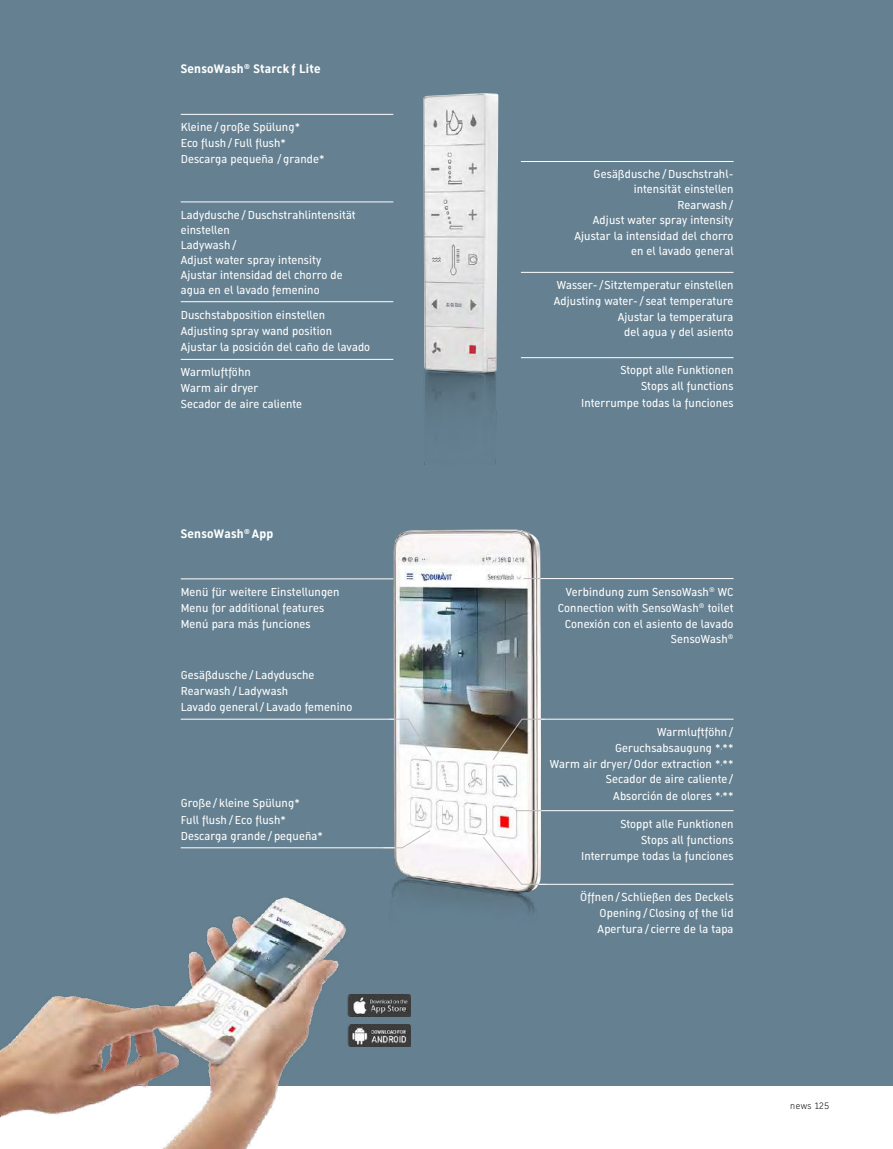
<style>
.page{position:relative;width:893px;height:1149px;background:#fff}
.page>*{position:absolute;margin:0;border:0;box-sizing:border-box;transform-origin:0 0}
.t1{font:700 12px "Dura Sans 2014 c";letter-spacing:.02em;color:#fff}
.t2{font:11.25px/16px "Dura Sans 2014 c";letter-spacing:.01em;color:#fff;text-align:right}
.t3{font:300 9px "Dura Sans 2014 c";color:#000}
</style>
<div class="page">
<div style="left:0;top:0;width:893px;height:1084px;background:#658191"></div>
<img style="left:389px;top:579px;width:146px;height:333px">
<img style="left:393px;top:529px;width:148px;height:363px">
<img style="left:0;top:897px;width:382px;height:251px">
<hr style="left:181px;top:578px;width:212px;height:1px;background:#fff">
<svg style="left:492px;top:718px;width:53px;height:42px;background:#8c867d"></svg>
<hr style="left:541px;top:718px;width:192px;height:1px;background:#fff">
<hr style="left:538px;top:578px;width:195px;height:1px;background:#fff">
<svg style="left:524px;top:578px;width:17px;height:1px"></svg>
<svg style="left:388px;top:718px;width:44px;height:38px;background:#bfc9ce"></svg>
<hr style="left:181px;top:718px;width:213px;height:1px;background:#fff">
<img style="left:347px;top:1023px;width:64px;height:22px">
<img style="left:347px;top:993px;width:64px;height:22px">
<img style="left:423px;top:93px;width:75px;height:280px">
<hr style="left:181px;top:201px;width:212px;height:1px;background:#fff">
<hr style="left:181px;top:301px;width:212px;height:1px;background:#fff">
<hr style="left:181px;top:114px;width:212px;height:1px;background:#fff">
<hr style="left:521px;top:161px;width:212px;height:1px;background:#fff">
<hr style="left:521px;top:357px;width:212px;height:1px;background:#fff">
<hr style="left:521px;top:272px;width:212px;height:1px;background:#fff">
<hr style="left:181px;top:359px;width:212px;height:1px;background:#fff">
<svg style="left:482px;top:836px;width:59px;height:48px;background:#f0ebeb"></svg>
<hr style="left:539px;top:883px;width:194px;height:1px;background:#fff">
<hr style="left:540px;top:810px;width:193px;height:1px;background:#fff">
<svg style="left:516px;top:810px;width:25px;height:1px"></svg>
<svg style="left:389px;top:829px;width:42px;height:19px"></svg>
<hr style="left:181px;top:847px;width:213px;height:1px;background:#fff">
<p class="t1" style="left:181px;top:60px;width:141px">SensoWash<sup>®</sup> Starck f Lite</p>
<p class="t2" style="left:181px;top:119px;width:145px;text-align:left">Kleine / große Spülung*<br>Eco flush / Full flush*<br>Descarga pequeña / grande*</p>
<p class="t2" style="left:181px;top:207px;width:177px;line-height:15px;text-align:left">Ladydusche /Duschstrahlintensität einstellen<br>Ladywash /<br>Adjust water spray intensity<br>Ajustar intensidad del chorro de agua en el lavado femenino</p>
<p class="t2" style="left:181px;top:306px;width:191px;text-align:left">Duschstabposition einstellen<br>Adjusting spray wand position<br>Ajustar la posición del caño de lavado</p>
<p class="t2" style="left:181px;top:364px;width:123px;text-align:left">Warmluftföhn<br>Warm air dryer<br>Secador de aire caliente</p>
<p class="t1" style="left:181px;top:525px;width:94px">SensoWash<sup>®</sup> App</p>
<p class="t2" style="left:181px;top:583px;width:160px;text-align:left">Menü für weitere Einstellungen<br>Menu for additional features<br>Menú para más funciones</p>
<p class="t2" style="left:181px;top:666px;width:173px;text-align:left">Gesäßdusche / Ladydusche<br>Rearwash / Ladywash<br>Lavado general / Lavado femenino</p>
<p class="t2" style="left:181px;top:795px;width:144px;text-align:left">Große / kleine Spülung*<br>Full flush / Eco flush*<br>Descarga grande / pequeña*</p>
<p class="t2" style="left:594px;top:167px;width:141px;line-height:15px">Gesäßdusche /Duschstrahl&shy;intensität einstellen</p>
<p class="t2" style="left:593px;top:198px;width:142px;line-height:15px">Rearwash /<br>Adjust water spray intensity</p>
<p class="t2" style="left:574px;top:229px;width:161px;line-height:15px">Ajustar la intensidad del chorro en el lavado general</p>
<p class="t2" style="left:554px;top:277px;width:181px">Wasser- /Sitztemperatur einstellen<br>Adjusting water- / seat temperature<br>Ajustar la temperatura</p>
<p class="t2" style="left:624px;top:324px;width:111px">del agua y del asiento</p>
<p class="t2" style="left:581px;top:362px;width:154px">Stoppt alle Funktionen<br>Stops all functions<br>Interrumpe todas la funciones</p>
<p class="t2" style="left:558px;top:583px;width:177px">Verbindung zum SensoWash<sup>®</sup> WC<br>Connection with SensoWash<sup>®</sup> toilet<br>Conexión con el asiento de lavado</p>
<p class="t2" style="left:671px;top:630px;width:64px">SensoWash<sup>®</sup></p>
<p class="t2" style="left:550px;top:724px;width:185px">Warmluftföhn /<br>Geruchsabsaugung *<sup>,</sup>**<br>Warm air dryer/Odor extraction *<sup>,</sup>**</p>
<p class="t2" style="left:606px;top:771px;width:129px">Secador de aire caliente /<br>Absorción de olores *<sup>,</sup>**</p>
<p class="t2" style="left:581px;top:815px;width:154px">Stoppt alle Funktionen<br>Stops all functions<br>Interrumpe todas la funciones</p>
<p class="t2" style="left:598px;top:888px;width:137px;text-align:justify;text-indent:-17px">Öffnen / Schließen des Deckels Opening / Closing of the lid Apertura / cierre de la tapa</p>
<p class="t3" style="left:790px;top:1099px;width:40px">news 125</p>
</div>
